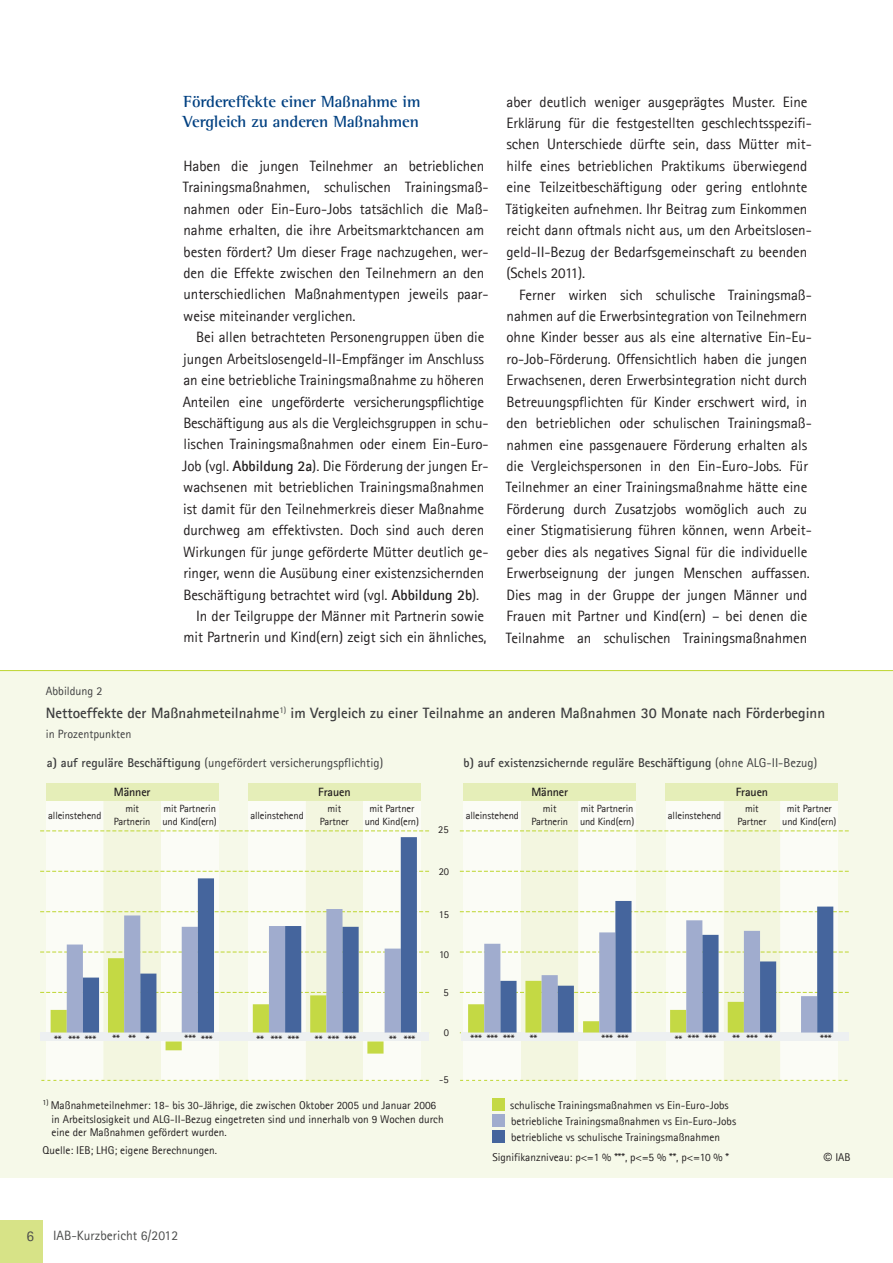
<style>
.page{position:relative;width:893px;height:1263px;background:#fff}
.page>*{position:absolute;margin:0;border:0;box-sizing:border-box;transform-origin:0 0}
.t1{font:700 16.5px/19.8px "Agfa Rotis Semi Serif";letter-spacing:-.005em;color:#014081}
.t2{font:15px/21.5px "Agfa Rotis Sans Serif";letter-spacing:-.005em;color:#231f20}
.t3{font:700 15px "Agfa Rotis Sans Serif";color:#3e3e3f}
.t4{font:15px "Agfa Rotis Sans Serif";color:#4b4c4b}
.t5{font:13.5px "Agfa Rotis Sans Serif";color:#4b4c4b}
.t6{font:12.75px "Agfa Rotis Sans Serif";color:#3e3e3f}
.t7{font:700 12.75px "Agfa Rotis Sans Serif";color:#3e3e3f}
.t8{font:12px "Agfa Rotis Sans Serif";color:#231f20}
.t9{font:12px "Agfa Rotis Sans Serif";color:#3e3e3f}
.t10{font:700 12px "Agfa Rotis Sans Serif";letter-spacing:-.01em;color:#231f20}
.t11{font:11.25px/13.5px "Agfa Rotis Sans Serif";color:#231f20}
.t12{font:10.5px/12.6px "Agfa Rotis Sans Serif";letter-spacing:-.01em;color:#231f20;text-align:center}
.s1{font-weight:700}
.s2{font-weight:400}
.s3{font-family:"Arial"}
</style>
<div class="page">
<div style="left:0;top:670px;width:893px;height:508px;background:#f6f9e9"></div>
<hr style="left:0;top:670px;width:893px;height:1px;background:#bed630">
<div style="left:521px;top:800px;width:58px;height:280px;background:#f3f6e0"></div>
<div style="left:723px;top:800px;width:58px;height:280px;background:#f3f6e0"></div>
<div style="left:464px;top:800px;width:57px;height:280px;background:#fbfcf6"></div>
<div style="left:579px;top:800px;width:57px;height:280px;background:#fbfcf6"></div>
<div style="left:666px;top:800px;width:57px;height:280px;background:#fbfcf6"></div>
<div style="left:781px;top:800px;width:57px;height:280px;background:#fbfcf6"></div>
<svg style="left:460px;top:871px;width:388px;height:1px"></svg>
<svg style="left:460px;top:831px;width:388px;height:1px"></svg>
<div style="left:46px;top:800px;width:58px;height:280px;background:#fbfcf6"></div>
<div style="left:104px;top:800px;width:57px;height:280px;background:#f3f6e0"></div>
<div style="left:306px;top:800px;width:57px;height:280px;background:#f3f6e0"></div>
<div style="left:161px;top:800px;width:57px;height:280px;background:#fbfcf6"></div>
<div style="left:248px;top:800px;width:58px;height:280px;background:#fbfcf6"></div>
<div style="left:363px;top:800px;width:58px;height:280px;background:#fbfcf6"></div>
<div style="left:666px;top:783px;width:172px;height:17px;background:#e5eeb8"></div>
<div style="left:46px;top:783px;width:172px;height:17px;background:#e5eeb8"></div>
<div style="left:248px;top:783px;width:173px;height:17px;background:#e5eeb8"></div>
<div style="left:464px;top:783px;width:172px;height:17px;background:#e5eeb8"></div>
<svg style="left:460px;top:1080px;width:387px;height:1px"></svg>
<svg style="left:41px;top:1080px;width:388px;height:1px"></svg>
<div style="left:461px;top:1032px;width:387px;height:9px;background:#edf0f1"></div>
<div style="left:40px;top:1032px;width:389px;height:9px;background:#edf0f1"></div>
<div style="left:492px;top:1130px;width:13px;height:13px;background:#45659d"></div>
<div style="left:492px;top:1114px;width:13px;height:13px;background:#a0acce"></div>
<div style="left:492px;top:1098px;width:13px;height:13px;background:#c4d944"></div>
<svg style="left:367px;top:1041px;width:17px;height:12px"></svg>
<svg style="left:166px;top:1041px;width:16px;height:9px"></svg>
<svg style="left:41px;top:831px;width:388px;height:202px"></svg>
<svg style="left:460px;top:901px;width:388px;height:132px"></svg>
<div style="left:0;top:1220px;width:43px;height:43px;background:#d7e387"></div>
<p class="t1" style="left:183px;top:92px;width:239px">Fördereffekte einer Maßnahme im<br>Vergleich zu anderen Maßnahmen</p>
<p class="t2" style="left:183px;top:155px;width:307px">Haben die jungen Teilnehmer an betrieblichen Trainingsmaßnahmen, schulischen Trainingsmaß&shy;nahmen oder Ein-Euro-Jobs tatsächlich die Maß&shy;nahme erhalten, die ihre Arbeitsmarktchancen am besten fördert? Um dieser Frage nachzugehen, wer&shy;den die Effekte zwischen den Teilnehmern an den unterschiedlichen Maßnahmentypen jeweils paar&shy;weise miteinander verglichen.</p>
<p class="t2" style="left:196px;top:326px;width:290px">Bei allen betrachteten Personengruppen üben die</p>
<p class="t2" style="left:183px;top:348px;width:302px">jungen Arbeitslosengeld-II-Empfänger im Anschluss</p>
<p class="t2" style="left:183px;top:369px;width:302px">an eine betriebliche Trainingsmaßnahme zu höheren</p>
<p class="t2" style="left:183px;top:391px;width:303px">Anteilen eine ungeförderte versicherungspflichtige</p>
<p class="t2" style="left:183px;top:412px;width:305px">Beschäftigung aus als die Vergleichsgruppen in schu-</p>
<p class="t2" style="left:184px;top:434px;width:307px">lischen Trainingsmaßnahmen oder einem Ein-Euro-</p>
<p class="t2" style="left:182px;top:455px;width:308px">Job (vgl. <span class="s1">Abbildung 2a</span>). Die Förderung der jungen Er-</p>
<p class="t2" style="left:183px;top:476px;width:303px">wachsenen mit betrieblichen Trainingsmaßnahmen</p>
<p class="t2" style="left:183px;top:498px;width:302px">ist damit für den Teilnehmerkreis dieser Maßnahme</p>
<p class="t2" style="left:183px;top:519px;width:302px">durchweg am effektivsten. Doch sind auch deren</p>
<p class="t2" style="left:183px;top:541px;width:307px">Wirkungen für junge geförderte Mütter deutlich ge-</p>
<p class="t2" style="left:183px;top:562px;width:302px">ringer, wenn die Ausübung einer existenzsichernden</p>
<p class="t2" style="left:183px;top:584px;width:297px">Beschäftigung betrachtet wird (vgl. <span class="s1">Abbildung 2b</span>).</p>
<p class="t2" style="left:196px;top:605px;width:290px">In der Teilgruppe der Männer mit Partnerin sowie</p>
<p class="t2" style="left:183px;top:626px;width:305px">mit Partnerin und Kind(ern) zeigt sich ein ähnliches,</p>
<p class="t2" style="left:506px;top:91px;width:307px">aber deutlich weniger ausgeprägtes Muster. Eine Erklärung für die festgestellten geschlechtsspezifi&shy;schen Unterschiede dürfte sein, dass Mütter mit&shy;hilfe eines betrieblichen Praktikums überwiegend eine Teilzeitbeschäftigung oder gering entlohnte Tätigkeiten aufnehmen. Ihr Beitrag zum Einkommen reicht dann oftmals nicht aus, um den Arbeitslosen&shy;geld-II-Bezug der Bedarfsgemeinschaft zu beenden (Schels 2011).</p>
<p class="t2" style="left:506px;top:284px;width:307px;text-indent:13px">Ferner wirken sich schulische Trainingsmaß&shy;nahmen auf die Erwerbsintegration von Teilnehmern ohne Kinder besser aus als eine alternative Ein-Eu&shy;ro-Job-Förderung. Offensichtlich haben die jungen Erwachsenen, deren Erwerbsintegration nicht durch Betreuungspflichten für Kinder erschwert wird, in den betrieblichen oder schulischen Trainingsmaß&shy;nahmen eine passgenauere Förderung erhalten als die Vergleichspersonen in den Ein-Euro-Jobs. Für Teilnehmer an einer Trainingsmaßnahme hätte eine Förderung durch Zusatzjobs womöglich auch zu einer Stigmatisierung führen können, wenn Arbeit&shy;geber dies als negatives Signal für die individuelle Erwerbseignung der jungen Menschen auffassen.<br>Dies mag in der Gruppe der jungen Männer und Frauen mit Partner und Kind(ern) – bei denen die Teilnahme an schulischen Trainingsmaßnahmen</p>
<p class="t9" style="left:46px;top:684px;width:58px">Abbildung 2</p>
<p class="t3" style="left:46px;top:703px;width:781px">Nettoeffekte der Maßnahmeteilnahme<sup>1)</sup> im Vergleich zu einer Teilnahme an anderen Maßnahmen 30 Monate nach Förderbeginn</p>
<p class="t9" style="left:46px;top:727px;width:87px">in Prozentpunkten</p>
<p class="t6" style="left:47px;top:755px;width:338px"><span class="s1">a) auf reguläre Beschäftigung</span> (ungefördert versicherungspflichtig)</p>
<p class="t7" style="left:464px;top:755px;width:355px">b) auf existenzsichernde reguläre Beschäftigung <span class="s2">(ohne ALG-II-Bezug)</span></p>
<p class="t10" style="left:114px;top:784px;width:38px">Männer</p>
<p class="t12" style="left:48px;top:809px;width:55px">alleinstehend</p>
<p class="t12" style="left:114px;top:802px;width:38px">mit<br>Partnerin</p>
<p class="t12" style="left:162px;top:802px;width:56px;text-align:left">mit Partnerin und Kind(ern)</p>
<p class="t10" style="left:318px;top:784px;width:34px">Frauen</p>
<p class="t12" style="left:250px;top:809px;width:55px">alleinstehend</p>
<p class="t12" style="left:320px;top:802px;width:30px">mit<br>Partner</p>
<p class="t12" style="left:365px;top:802px;width:56px">mit Partner und Kind(ern)</p>
<p class="t12" style="left:438px;top:823px;width:12px">25</p>
<p class="t12" style="left:439px;top:865px;width:12px">20</p>
<p class="t12" style="left:439px;top:908px;width:12px">15</p>
<p class="t12" style="left:439px;top:948px;width:12px">10</p>
<p class="t12" style="left:444px;top:986px;width:7px">5</p>
<p class="t10" style="left:531px;top:784px;width:38px">Männer</p>
<p class="t12" style="left:466px;top:809px;width:55px">alleinstehend</p>
<p class="t12" style="left:531px;top:802px;width:38px">mit<br>Partnerin</p>
<p class="t12" style="left:580px;top:802px;width:56px;text-align:left">mit Partnerin und Kind(ern)</p>
<p class="t10" style="left:736px;top:784px;width:34px">Frauen</p>
<p class="t12" style="left:668px;top:809px;width:55px">alleinstehend</p>
<p class="t12" style="left:737px;top:802px;width:30px">mit<br>Partner</p>
<p class="t12" style="left:782px;top:802px;width:56px">mit Partner und Kind(ern)</p>
<p class="t12" style="left:444px;top:1026px;width:7px">0</p>
<p class="t8" style="left:54px;top:1032px;width:43px">** *** ***</p>
<p class="t8" style="left:112px;top:1032px;width:39px">** ** *</p>
<p class="t8" style="left:185px;top:1032px;width:30px">*** ***</p>
<p class="t8" style="left:256px;top:1032px;width:44px">** *** ***</p>
<p class="t8" style="left:315px;top:1032px;width:43px">** *** ***</p>
<p class="t8" style="left:389px;top:1032px;width:28px">** ***</p>
<p class="t8" style="left:471px;top:1032px;width:45px">*** *** ***</p>
<p class="t8" style="left:530px;top:1032px;width:9px">**</p>
<p class="t8" style="left:602px;top:1032px;width:29px">*** ***</p>
<p class="t8" style="left:675px;top:1032px;width:43px">** *** ***</p>
<p class="t8" style="left:732px;top:1032px;width:42px">** *** **</p>
<p class="t12" style="left:439px;top:1073px;width:11px">-5</p>
<p class="t8" style="left:820px;top:1032px;width:13px">***</p>
<p class="t11" style="left:52px;top:1098px;width:394px;text-indent:-9px"><sup>1)</sup> Maßnahmeteilnehmer: 18- bis 30-Jährige, die zwischen Oktober 2005 und Januar 2006 in Arbeitslosigkeit und ALG-II-Bezug eingetreten sind und innerhalb von 9 Wochen durch eine der Maßnahmen gefördert wurden.</p>
<p class="t11" style="left:43px;top:1143px;width:176px">Quelle: IEB; LHG; eigene Berechnungen.</p>
<p class="t4" style="left:27px;top:1227px;width:9px">6</p>
<p class="t5" style="left:53px;top:1227px;width:126px">IAB-Kurzbericht 6/2012</p>
<p class="t11" style="left:510px;top:1098px;width:220px">schulische Trainingsmaßnahmen vs Ein-Euro-Jobs</p>
<p class="t11" style="left:511px;top:1114px;width:226px">betriebliche Trainingsmaßnahmen vs Ein-Euro-Jobs</p>
<p class="t11" style="left:511px;top:1130px;width:210px">betriebliche vs schulische Trainingsmaßnahmen</p>
<p class="t11" style="left:492px;top:1150px;width:238px">Signifikanzniveau: p&lt;=1 % ***, p&lt;=5 % **, p&lt;=10 % *</p>
<p class="t11" style="left:824px;top:1150px;width:28px"><span class="s3">©</span> IAB</p>
</div>
